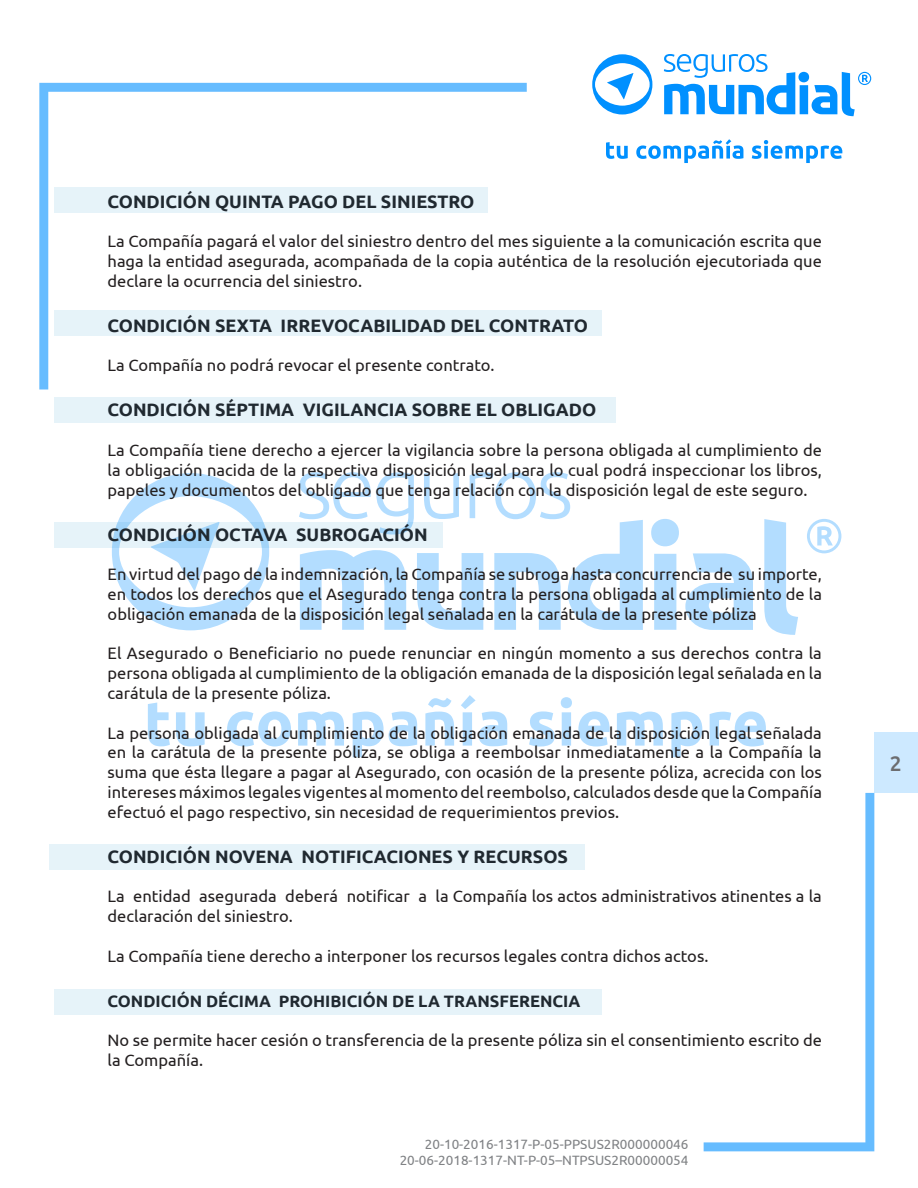
<style>
.page{position:relative;width:918px;height:1188px;background:#fff}
.page>*{position:absolute;margin:0;border:0;box-sizing:border-box;transform-origin:0 0}
.t1{font:500 21px "Ubuntu";color:#6c6d70}
.t2{font:700 18px "Ubuntu";color:#231f20}
.t3{font:16.5px/19.8px "Ubuntu";color:#231f20;text-align:justify}
.t4{font:700 16.5px "Ubuntu";color:#231f20}
.t5{font:13.5px/16.2px "Ubuntu";color:#808285;text-align:right}
</style>
<div class="page">
<svg style="left:112px;top:473px;width:157px;height:157px"></svg>
<svg style="left:764px;top:519px;width:34px;height:116px"></svg>
<svg style="left:651px;top:519px;width:28px;height:111px"></svg>
<svg style="left:685px;top:553px;width:68px;height:77px"></svg>
<svg style="left:299px;top:472px;width:344px;height:158px"></svg>
<svg style="left:148px;top:703px;width:22px;height:43px"></svg>
<svg style="left:176px;top:712px;width:29px;height:34px"></svg>
<svg style="left:227px;top:711px;width:64px;height:36px"></svg>
<svg style="left:298px;top:712px;width:46px;height:34px"></svg>
<svg style="left:353px;top:711px;width:64px;height:46px"></svg>
<svg style="left:425px;top:698px;width:29px;height:48px"></svg>
<svg style="left:461px;top:695px;width:46px;height:51px"></svg>
<svg style="left:529px;top:711px;width:26px;height:36px"></svg>
<svg style="left:561px;top:697px;width:11px;height:49px"></svg>
<svg style="left:578px;top:711px;width:32px;height:36px"></svg>
<svg style="left:617px;top:712px;width:46px;height:34px"></svg>
<svg style="left:671px;top:712px;width:31px;height:45px"></svg>
<svg style="left:710px;top:711px;width:56px;height:36px"></svg>
<svg style="left:807px;top:519px;width:34px;height:34px"></svg>
<svg style="left:592px;top:54px;width:60px;height:60px"></svg>
<svg style="left:606px;top:142px;width:22px;height:17px"></svg>
<svg style="left:636px;top:139px;width:107px;height:24px"></svg>
<svg style="left:752px;top:140px;width:90px;height:23px"></svg>
<svg style="left:664px;top:54px;width:207px;height:62px"></svg>
<svg style="left:39px;top:83px;width:488px;height:307px"></svg>
<svg style="left:704px;top:793px;width:170px;height:358px"></svg>
<div style="left:874px;top:732px;width:44px;height:61px;background:#cde9ff"></div>
<div style="left:54px;top:310px;width:547px;height:26px;background:#e6f3f9"></div>
<div style="left:54px;top:187px;width:433px;height:26px;background:#e6f3f9"></div>
<div style="left:54px;top:397px;width:561px;height:26px;background:#e6f3f9"></div>
<svg style="left:54px;top:522px;width:389px;height:25px;background:#dbeef9"></svg>
<div style="left:50px;top:844px;width:535px;height:26px;background:#e6f3f9"></div>
<div style="left:54px;top:990px;width:547px;height:25px;background:#e6f3f9"></div>
<p class="t2" style="left:108px;top:190px;width:368px">CONDICIÓN QUINTA PAGO DEL SINIESTRO</p>
<p class="t3" style="left:108px;top:231px;width:716px">La Compañía pagará el valor del siniestro dentro del mes siguiente a la comunicación escrita que haga la entidad asegurada, acompañada de la copia auténtica de la resolución ejecutoriada que declare la ocurrencia del siniestro.</p>
<p class="t2" style="left:108px;top:315px;width:482px">CONDICIÓN SEXTA IRREVOCABILIDAD DEL CONTRATO</p>
<p class="t3" style="left:108px;top:355px;width:389px">La Compañía no podrá revocar el presente contrato.</p>
<p class="t2" style="left:108px;top:399px;width:490px">CONDICIÓN SÉPTIMA VIGILANCIA SOBRE EL OBLIGADO</p>
<p class="t3" style="left:108px;top:440px;width:716px">La Compañía tiene derecho a ejercer la vigilancia sobre la persona obligada al cumplimiento de la obligación nacida de la respectiva disposición legal para lo cual podrá inspeccionar los libros, papeles y documentos del obligado que tenga relación con la disposición legal de este seguro.</p>
<p class="t2" style="left:108px;top:523px;width:322px">CONDICIÓN OCTAVA SUBROGACIÓN</p>
<p class="t3" style="left:108px;top:564px;width:716px">En virtud del pago de la indemnización, la Compañía se subroga hasta concurrencia de su importe, en todos los derechos que el Asegurado tenga contra la persona obligada al cumplimiento de la obligación emanada de la disposición legal señalada en la carátula de la presente póliza</p>
<p class="t3" style="left:108px;top:643px;width:716px">El Asegurado o Beneficiario no puede renunciar en ningún momento a sus derechos contra la persona obligada al cumplimiento de la obligación emanada de la disposición legal señalada en la carátula de la presente póliza.</p>
<p class="t3" style="left:108px;top:722px;width:716px">La persona obligada al cumplimiento de la obligación emanada de la disposición legal señalada en la carátula de la presente póliza, se obliga a reembolsar inmediatamente a la Compañía la suma que ésta llegare a pagar al Asegurado, con ocasión de la presente póliza, acrecida con los intereses máximos legales vigentes al momento del reembolso, calculados desde que la Compañía efectuó el pago respectivo, sin necesidad de requerimientos previos.</p>
<p class="t2" style="left:108px;top:846px;width:462px">CONDICIÓN NOVENA NOTIFICACIONES Y RECURSOS</p>
<p class="t3" style="left:108px;top:886px;width:716px">La entidad asegurada deberá notificar a la Compañía los actos administrativos atinentes a la declaración del siniestro.</p>
<p class="t3" style="left:108px;top:946px;width:602px">La Compañía tiene derecho a interponer los recursos legales contra dichos actos.</p>
<p class="t4" style="left:108px;top:991px;width:474px">CONDICIÓN DÉCIMA PROHIBICIÓN DE LA TRANSFERENCIA</p>
<p class="t3" style="left:108px;top:1030px;width:716px">No se permite hacer cesión o transferencia de la presente póliza sin el consentimiento escrito de la Compañía.</p>
<p class="t5" style="left:400px;top:1135px;width:290px">20-10-2016-1317-P-05-PPSUS2R000000046<br>20-06-2018-1317-NT-P-05–NTPSUS2R00000054</p>
<p class="t1" style="left:890px;top:750px;width:13px">2</p>
</div>
